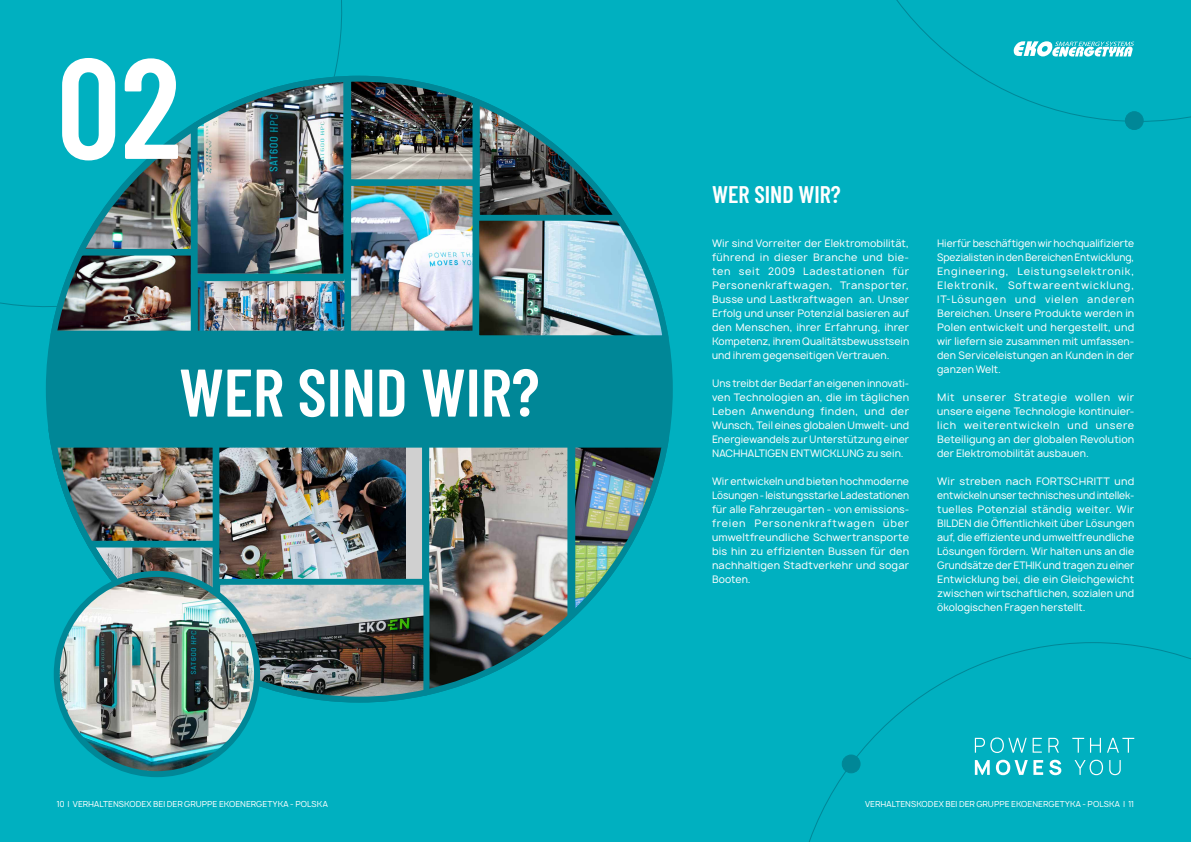
<style>
.page{position:relative;width:1191px;height:842px;background:#00b0c0}
.page>*{position:absolute;margin:0;border:0;box-sizing:border-box;transform-origin:0 0}
.t1{font:600 141.9px "Barlow Condensed";color:#fff}
.t2{font:600 24px "Barlow Condensed";color:#fff}
.t3{font:10px/14px "Manrope";letter-spacing:.005em;color:#fff;text-align:justify}
.t4{font:8px "Manrope";letter-spacing:.01em;color:#fff}
</style>
<div class="page">
<div style="left:836px;top:0;width:355px;height:122px;background:#00b0c0"></div>
<div style="left:1125px;top:112px;width:18px;height:17px;background:#008797;border-radius:50%"></div>
<div style="left:1125px;top:111px;width:18px;height:19px;border:1px solid #008797;border-radius:50%"></div>
<div style="left:791px;top:642px;width:400px;height:200px;background:#00b0c0"></div>
<div style="left:0;top:0;width:367px;height:333px;background:#00b0c0"></div>
<svg style="left:45px;top:423px;width:6px;height:252px"></svg>
<div style="left:49px;top:358px;width:621px;height:90px;background:#008797"></div>
<img style="left:46px;top:73px;width:627px;height:285px">
<img style="left:51px;top:430px;width:621px;height:275px">
<svg style="left:181px;top:369px;width:357px;height:48px"></svg>
<img style="left:57px;top:574px;width:200px;height:200px;border-radius:100px">
<div style="left:54px;top:571px;width:206px;height:206px;border:6px solid #008797;border-radius:50%"></div>
<svg style="left:974px;top:737px;width:52px;height:16px"></svg>
<svg style="left:1032px;top:738px;width:9px;height:15px"></svg>
<svg style="left:1048px;top:738px;width:11px;height:15px"></svg>
<svg style="left:1072px;top:738px;width:12px;height:15px"></svg>
<svg style="left:1090px;top:738px;width:11px;height:15px"></svg>
<svg style="left:1107px;top:738px;width:27px;height:15px"></svg>
<svg style="left:974px;top:760px;width:15px;height:15px"></svg>
<svg style="left:996px;top:760px;width:31px;height:15px"></svg>
<svg style="left:1033px;top:760px;width:10px;height:15px"></svg>
<svg style="left:1049px;top:760px;width:12px;height:15px"></svg>
<svg style="left:1074px;top:760px;width:29px;height:15px"></svg>
<svg style="left:1109px;top:760px;width:11px;height:15px"></svg>
<svg style="left:1013px;top:41px;width:121px;height:16px"></svg>
<h1 class="t1" style="left:57px;top:7px;width:126px">02</h1>
<h2 class="t2" style="left:712px;top:178px;width:130px">WER SIND WIR?</h2>
<p class="t3" style="left:712px;top:236px;width:199px">Wir sind Vorreiter der Elektromobilität, führend in dieser Branche und bie&shy;ten seit 2009 Ladestationen für Personenkraftwagen, Transporter, Busse und Lastkraftwagen an. Unser Erfolg und unser Potenzial basieren auf den Menschen, ihrer Erfahrung, ihrer Kompetenz, ihrem Qualitätsbewusstsein und ihrem gegenseitigen Vertrauen.</p>
<p class="t3" style="left:712px;top:376px;width:199px">Uns treibt der Bedarf an eigenen innovati&shy;ven Technologien an, die im täglichen Leben Anwendung finden, und der Wunsch, Teil eines globalen Umwelt- und Energiewandels zur Unterstützung einer NACHHALTIGEN ENTWICKLUNG zu sein.</p>
<p class="t3" style="left:712px;top:474px;width:199px">Wir entwickeln und bieten hochmoderne Lösungen - leistungsstarke Ladestationen für alle Fahrzeugarten - von emissions&shy;freien Personenkraftwagen über umweltfreundliche Schwertransporte bis hin zu effizienten Bussen für den nachhaltigen Stadtverkehr und sogar Booten.</p>
<p class="t3" style="left:937px;top:237px;width:199px">Hierfür beschäftigen wir hochqualifizierte Spezialisten in den Bereichen Entwicklung, Engineering, Leistungselektronik, Elektronik, Softwareentwicklung, IT-Lösungen und vielen anderen Bereichen. Unsere Produkte werden in Polen entwickelt und hergestellt, und wir liefern sie zusammen mit umfassen&shy;den Serviceleistungen an Kunden in der ganzen Welt.</p>
<p class="t3" style="left:937px;top:391px;width:199px">Mit unserer Strategie wollen wir unsere eigene Technologie kontinuier&shy;lich weiterentwickeln und unsere Beteiligung an der globalen Revolution der Elektromobilität ausbauen.</p>
<p class="t3" style="left:937px;top:475px;width:199px">Wir streben nach FORTSCHRITT und entwickeln unser technisches und intellek&shy;tuelles Potenzial ständig weiter. Wir BILDEN die Öffentlichkeit über Lösungen auf, die effiziente und umweltfreundliche Lösungen fördern. Wir halten uns an die Grundsätze der ETHIK und tragen zu einer Entwicklung bei, die ein Gleichgewicht zwischen wirtschaftlichen, sozialen und ökologischen Fragen herstellt.</p>
<p class="t4" style="left:57px;top:799px;width:272px">10 | VERHALTENSKODEX BEI DER GRUPPE EKOENERGETYKA - POLSKA</p>
<p class="t4" style="left:865px;top:799px;width:271px">VERHALTENSKODEX BEI DER GRUPPE EKOENERGETYKA - POLSKA | 11</p>
</div>
